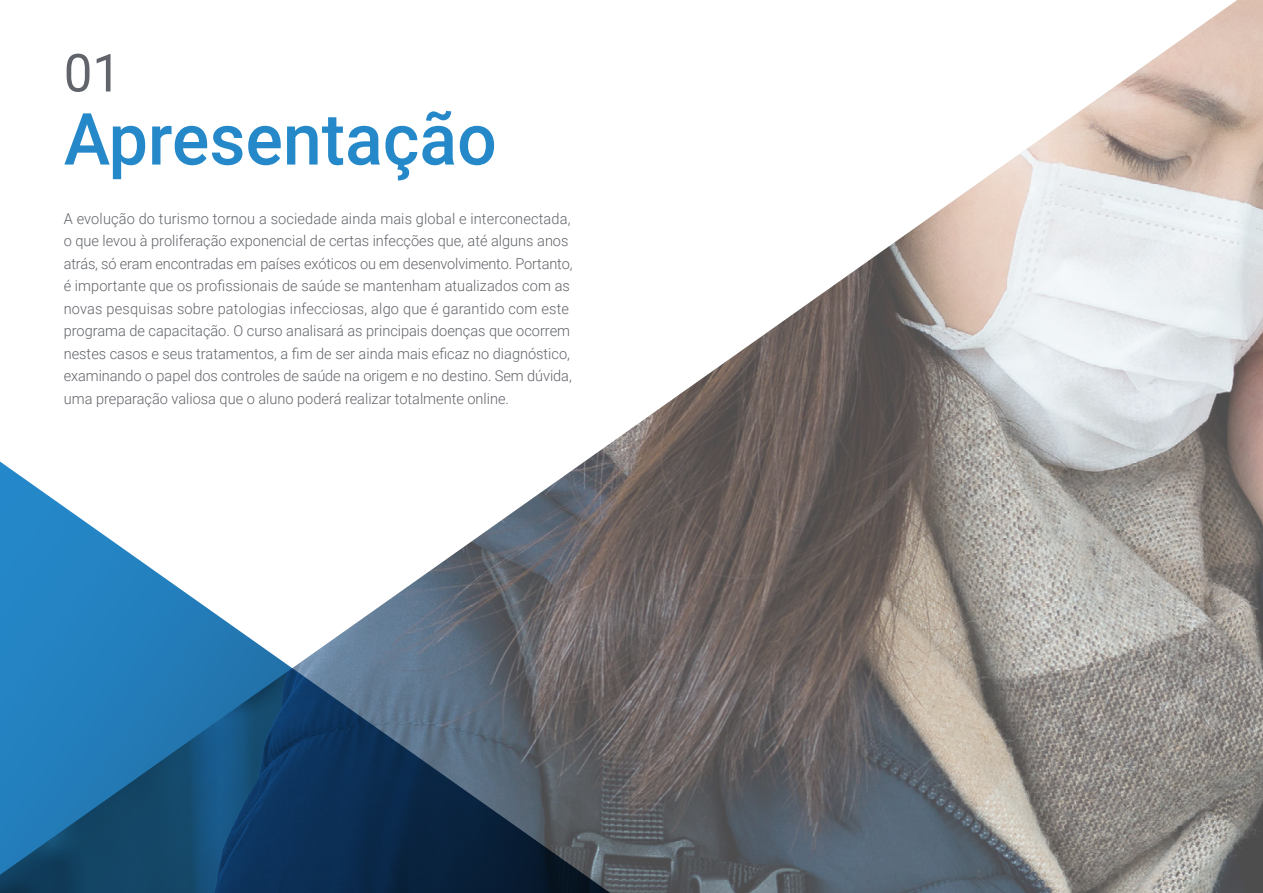
<style>
.page{position:relative;width:1263px;height:893px;background:#fff}
.page>*{position:absolute;margin:0;border:0;box-sizing:border-box;transform-origin:0 0}
.t1{font:500 72px "Roboto";color:#2488c9}
.t2{font:52.5px "Roboto";color:#61646a}
.t3{font:300 15px/22.5px "Roboto";color:#61646a}
</style>
<div class="page">
<img style="left:607px;top:0;width:656px;height:893px">
<svg style="left:0;top:446px;width:640px;height:447px"></svg>
<h2 class="t2" style="left:64px;top:36px;width:59px">01</h2>
<h1 class="t1" style="left:64px;top:89px;width:435px">Apresentação</h1>
<p class="t3" style="left:64px;top:207px;width:510px">A evolução do turismo tornou a sociedade ainda mais global e interconectada, o que levou à proliferação exponencial de certas infecções que, até alguns anos atrás, só eram encontradas em países exóticos ou em desenvolvimento. Portanto, é importante que os profissionais de saúde se mantenham atualizados com as novas pesquisas sobre patologias infecciosas, algo que é garantido com este programa de capacitação. O curso analisará as principais doenças que ocorrem nestes casos e seus tratamentos, a fim de ser ainda mais eficaz no diagnóstico, examinando o papel dos controles de saúde na origem e no destino. Sem dúvida, uma preparação valiosa que o aluno poderá realizar totalmente online.</p>
</div>
